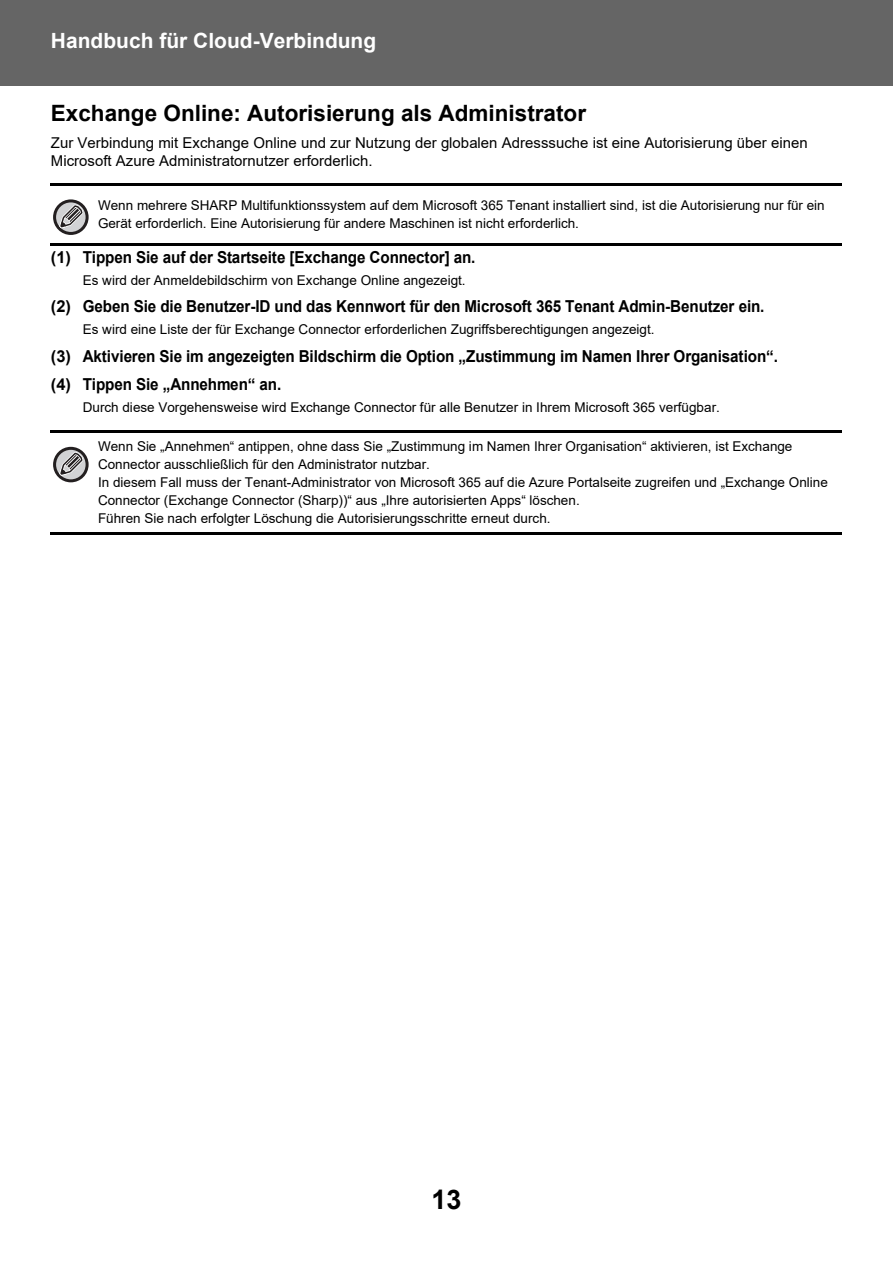
<style>
.page{position:relative;width:893px;height:1263px;background:#fff}
.page>*{position:absolute;margin:0;border:0;box-sizing:border-box;transform-origin:0 0}
.t1{font:700 27px "Arial";color:#000}
.t2{font:700 22.5px "Arial";color:#000}
.t3{font:700 21px "Arial";color:#fff}
.t4{font:700 16.5px/28.5px "Arial";letter-spacing:-.01em;color:#000}
.t5{font:15px/18px "Arial";letter-spacing:.005em;color:#000}
.t6{font:13.5px/18px "Arial";color:#000}
</style>
<div class="page">
<div style="left:0;top:0;width:893px;height:85px;background:#656565"></div>
<hr style="left:51px;top:183px;width:791px;height:2px;background:#000">
<hr style="left:51px;top:243px;width:791px;height:2px;background:#000">
<hr style="left:51px;top:431px;width:791px;height:2px;background:#000">
<hr style="left:51px;top:533px;width:791px;height:2px;background:#000">
<div style="left:53px;top:199px;width:36px;height:36px;border:3px solid #231f20;border-radius:50%"></div>
<svg style="left:57px;top:202px;width:29px;height:31px"></svg>
<div style="left:53px;top:447px;width:36px;height:35px;border:3px solid #231f20;border-radius:50%"></div>
<svg style="left:57px;top:449px;width:29px;height:32px"></svg>
<h3 class="t3" style="left:51px;top:29px;width:327px">Handbuch für Cloud-Verbindung</h3>
<h2 class="t2" style="left:51px;top:101px;width:537px">Exchange Online: Autorisierung als Administrator</h2>
<p class="t5" style="left:51px;top:134px;width:758px">Zur Verbindung mit Exchange Online und zur Nutzung der globalen Adresssuche ist eine Autorisierung über einen<br>Microsoft Azure Administratornutzer erforderlich.</p>
<p class="t6" style="left:98px;top:196px;width:728px">Wenn mehrere SHARP Multifunktionssystem auf dem Microsoft 365 Tenant installiert sind, ist die Autorisierung nur für ein<br>Gerät erforderlich. Eine Autorisierung für andere Maschinen ist nicht erforderlich.</p>
<p class="t4" style="left:51px;top:243px;width:426px">(1) Tippen Sie auf der Startseite [Exchange Connector] an.</p>
<p class="t6" style="left:83px;top:271px;width:384px">Es wird der Anmeldebildschirm von Exchange Online angezeigt.</p>
<p class="t4" style="left:51px;top:292px;width:715px">(2) Geben Sie die Benutzer-ID und das Kennwort für den Microsoft 365 Tenant Admin-Benutzer ein.</p>
<p class="t6" style="left:83px;top:321px;width:573px">Es wird eine Liste der für Exchange Connector erforderlichen Zugriffsberechtigungen angezeigt.</p>
<p class="t4" style="left:51px;top:342px;width:728px">(3) Aktivieren Sie im angezeigten Bildschirm die Option „Zustimmung im Namen Ihrer Organisation“. (4) Tippen Sie „Annehmen“ an.</p>
<p class="t6" style="left:83px;top:399px;width:638px">Durch diese Vorgehensweise wird Exchange Connector für alle Benutzer in Ihrem Microsoft 365 verfügbar.</p>
<p class="t6" style="left:98px;top:438px;width:731px">Wenn Sie „Annehmen“ antippen, ohne dass Sie „Zustimmung im Namen Ihrer Organisation“ aktivieren, ist Exchange Connector ausschließlich für den Administrator nutzbar.<br>In diesem Fall muss der Tenant-Administrator von Microsoft 365 auf die Azure Portalseite zugreifen und „Exchange Online Connector (Exchange Connector (Sharp))“ aus „Ihre autorisierten Apps“ löschen.<br>Führen Sie nach erfolgter Löschung die Autorisierungsschritte erneut durch.</p>
<h1 class="t1" style="left:431px;top:1184px;width:32px">13</h1>
</div>
